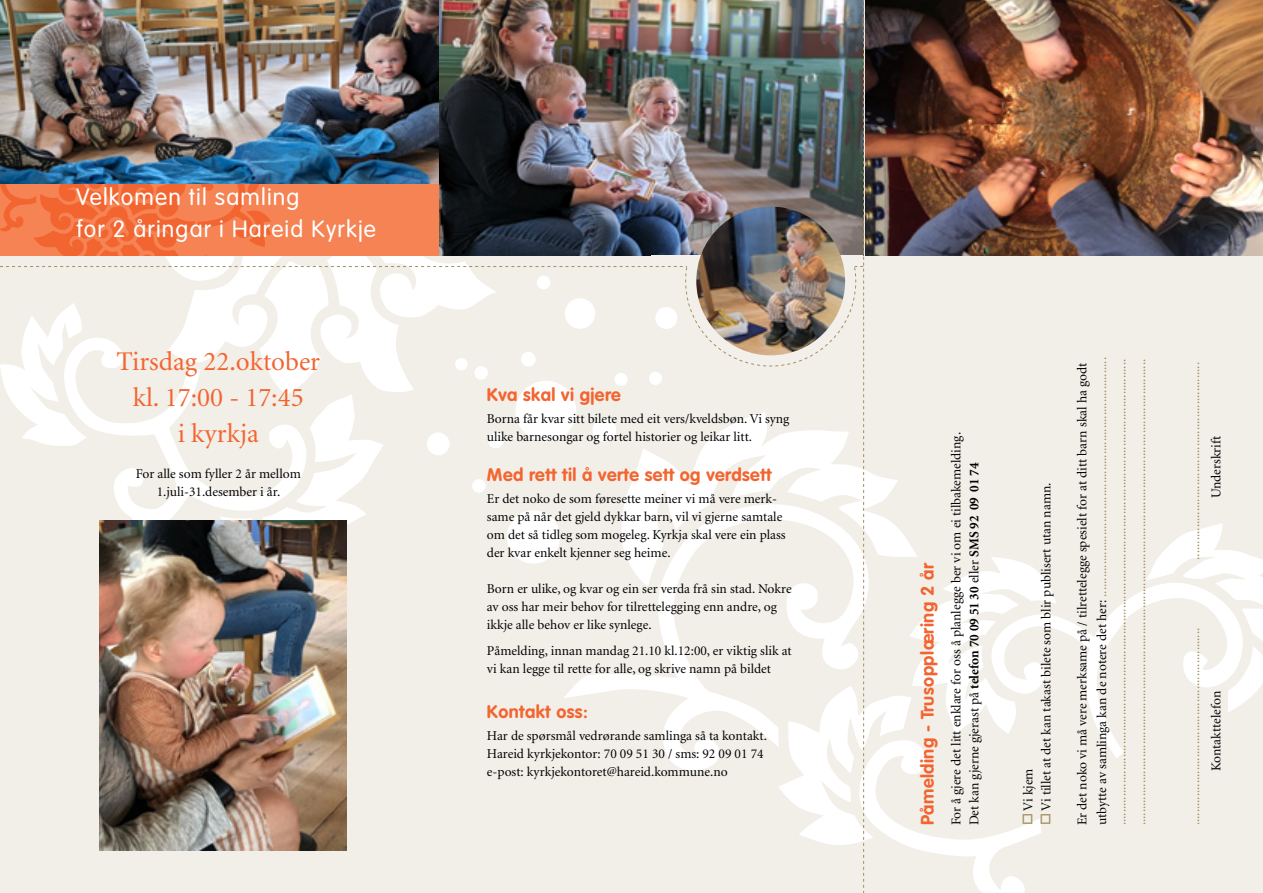
<style>
.page{position:relative;width:1263px;height:893px;background:#f2efe9}
.page>*{position:absolute;margin:0;border:0;box-sizing:border-box;transform-origin:0 0}
.t1{font:27px/36px "Minion";color:#f26531;text-align:center}
.t2{font:300 23.25px/31.5px "VAG Rounded";letter-spacing:.05em;color:#fff}
.t3{font:700 18px "VAG Rounded";letter-spacing:.025em;color:#f26531}
.t4{font:13.5px/18px "Minion";color:#000}
.t5{font:13.5px/19.5px "Minion";color:#a39161}
.s1{font-weight:700}
.s2{color:#a39161}
.s3{color:#000}
</style>
<div class="page">
<svg style="left:1056px;top:589px;width:90px;height:169px"></svg>
<svg style="left:1146px;top:523px;width:117px;height:189px"></svg>
<img style="left:1056px;top:0;width:207px;height:256px">
<img style="left:0;top:0;width:1056px;height:893px">
<img style="left:0;top:0;width:438px;height:183px">
<img style="left:100px;top:521px;width:247px;height:329px">
<h2 class="t2" style="left:77px;top:181px;width:301px">Velkomen til samling<br>for 2 åringar i Hareid Kyrkje</h2>
<h1 class="t1" style="left:116px;top:345px;width:205px">Tirsdag 22.oktober kl. 17:00 - 17:45<br>i kyrkja</h1>
<p class="t4" style="left:136px;top:466px;width:167px;text-align:center">For alle som fyller 2 år mellom<br>1.juli-31.desember i år.</p>
<h3 class="t3" style="left:487px;top:384px;width:135px">Kva skal vi gjere</h3>
<p class="t4" style="left:487px;top:410px;width:304px">Borna får kvar sitt bilete med eit vers/kveldsbøn. Vi syng ulike barnesongar og fortel historier og leikar litt.</p>
<h3 class="t3" style="left:487px;top:464px;width:286px">Med rett til å verte sett og verdsett</h3>
<p class="t4" style="left:487px;top:490px;width:300px">Er det noko de som føresette meiner vi må vere merk&shy;same på når det gjeld dykkar barn, vil vi gjerne samtale om det så tidleg som mogeleg. Kyrkja skal vere ein plass der kvar enkelt kjenner seg heime.</p>
<p class="t4" style="left:487px;top:580px;width:306px">Born er ulike, og kvar og ein ser verda frå sin stad. Nokre av oss har meir behov for tilrettelegging enn andre, og ikkje alle behov er like synlege.</p>
<p class="t4" style="left:487px;top:642px;width:306px">Påmelding, innan mandag 21.10 kl.12:00, er viktig slik at vi kan legge til rette for alle, og skrive namn på bildet</p>
<h3 class="t3" style="left:487px;top:701px;width:102px">Kontakt oss:</h3>
<p class="t4" style="left:487px;top:727px;width:282px">Har de spørsmål vedrørande samlinga så ta kontakt.<br>Hareid kyrkjekontor: 70 09 51 30 / sms: 92 09 01 74 e-post: kyrkjekontoret@hareid.kommune.no</p>
<h3 class="t3" style="left:917px;top:825px;width:264px;rotate:-90deg">Påmelding - Trusopplæring 2 år</h3>
<p class="t4" style="left:948px;top:825px;width:395px;rotate:-90deg">For å gjere det litt enklare for oss å planlegge ber vi om ei tilbakemelding.<br>Det kan gjerne gjerast på <span class="s1">telefon 70 09 51 30</span> eller <span class="s1">SMS 92 09 01 74</span></p>
<p class="t4" style="left:1038px;top:825px;width:344px;rotate:-90deg"><span class="s2">□</span> Vi tillet at det kan takast bilete som blir publisert utan namn.</p>
<p class="t4" style="left:1020px;top:825px;width:58px;rotate:-90deg"><span class="s2">□</span> Vi kjem</p>
<p class="t5" style="left:1073px;top:825px;width:470px;rotate:-90deg"><span class="s3">Er det noko vi må vere merksame på / tilrettelegge spesielt for at ditt barn skal ha godt utbytte av samlinga kan de notere det her:</span> .......................................................................... ................................................................................................................................................ ................................................................................................................................................</p>
<p class="t5" style="left:1185px;top:560px;width:199px;rotate:-90deg">.............................................................</p>
<p class="t4" style="left:1208px;top:498px;width:64px;rotate:-90deg">Underskrift</p>
<p class="t5" style="left:1185px;top:825px;width:199px;rotate:-90deg">.............................................................</p>
<p class="t4" style="left:1208px;top:771px;width:82px;rotate:-90deg">Kontakttelefon</p>
</div>
